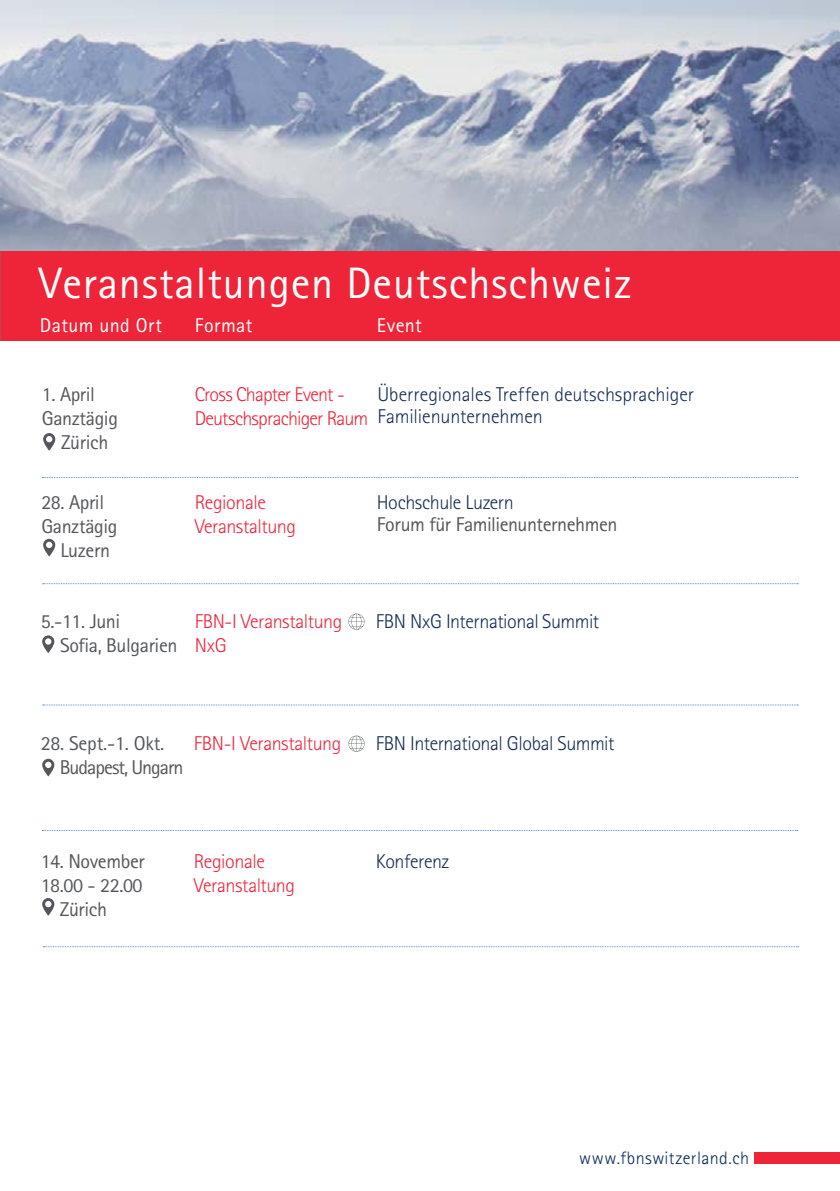
<style>
.page{position:relative;width:840px;height:1191px;background:#fff}
.page>*{position:absolute;margin:0;border:0;box-sizing:border-box;transform-origin:0 0}
.t1{font:44px "AT Rotis Sans Serif";letter-spacing:.02em;color:#fff}
.t2{font:300 20px/22px "AT Rotis Sans Serif";letter-spacing:-.015em;color:#152e52}
.t3{font:20px/24px "AT Rotis Sans Serif";letter-spacing:-.02em;color:#54565a}
.t4{font:300 20px/24px "AT Rotis Sans Serif";letter-spacing:-.03em;color:#ee2439}
.t5{font:20px/24px "AT Rotis Sans Serif";letter-spacing:-.05em;color:#54565a}
.t6{font:20px "AT Rotis Sans Serif";letter-spacing:.02em;color:#fff}
.t7{font:300 18px "AT Rotis Sans Serif";letter-spacing:.025em;color:#002856}
</style>
<div class="page">
<div style="left:0;top:251px;width:839px;height:90px;background:#ee2439"></div>
<img style="left:0;top:0;width:839px;height:251px">
<div style="left:754px;top:1152px;width:85px;height:12px;background:#ee2439"></div>
<svg style="left:42px;top:477px;width:755px;height:1px"></svg>
<svg style="left:43px;top:704px;width:754px;height:1px"></svg>
<svg style="left:42px;top:830px;width:755px;height:1px"></svg>
<svg style="left:43px;top:583px;width:754px;height:1px"></svg>
<svg style="left:43px;top:539px;width:12px;height:17px"></svg>
<svg style="left:42px;top:635px;width:12px;height:18px"></svg>
<svg style="left:42px;top:759px;width:12px;height:17px"></svg>
<svg style="left:43px;top:433px;width:12px;height:17px"></svg>
<svg style="left:348px;top:613px;width:16px;height:16px"></svg>
<svg style="left:348px;top:735px;width:16px;height:16px"></svg>
<svg style="left:42px;top:898px;width:12px;height:17px"></svg>
<svg style="left:43px;top:946px;width:755px;height:1px"></svg>
<h1 class="t1" style="left:39px;top:257px;width:594px">Veranstaltungen Deutschschweiz</h1>
<p class="t6" style="left:40px;top:314px;width:124px">Datum und Ort</p>
<p class="t6" style="left:194px;top:314px;width:59px">Format</p>
<p class="t6" style="left:376px;top:314px;width:46px">Event</p>
<p class="t3" style="left:42px;top:381px;width:55px">1. April</p>
<p class="t3" style="left:42px;top:405px;width:78px">Ganztägig</p>
<p class="t3" style="left:61px;top:429px;width:49px">Zürich</p>
<p class="t3" style="left:41px;top:490px;width:64px">28. April</p>
<p class="t3" style="left:41px;top:514px;width:78px">Ganztägig</p>
<p class="t3" style="left:60px;top:538px;width:51px">Luzern</p>
<p class="t4" style="left:194px;top:382px;width:175px">Cross Chapter Event -<br>Deutschsprachiger Raum</p>
<p class="t2" style="left:377px;top:383px;width:318px">Überregionales Treffen deutschsprachiger<br>Familienunternehmen</p>
<p class="t4" style="left:194px;top:490px;width:103px">Regionale<br>Veranstaltung</p>
<p class="t2" style="left:376px;top:491px;width:138px">Hochschule Luzern</p>
<p class="t3" style="left:376px;top:512px;width:242px">Forum für Familienunternehmen</p>
<p class="t3" style="left:60px;top:609px;width:119px;text-indent:-19px">5.-11. Juni<br>Sofia, Bulgarien</p>
<p class="t4" style="left:194px;top:609px;width:149px">FBN-I Veranstaltung<br>NxG</p>
<p class="t2" style="left:375px;top:610px;width:225px">FBN NxG International Summit</p>
<p class="t5" style="left:60px;top:731px;width:125px;text-indent:-19px">28. Sept.-1. Okt.<br>Budapest, Ungarn</p>
<p class="t4" style="left:194px;top:731px;width:149px">FBN-I Veranstaltung</p>
<p class="t2" style="left:375px;top:732px;width:240px">FBN International Global Summit</p>
<p class="t3" style="left:41px;top:849px;width:106px">14. November</p>
<p class="t3" style="left:41px;top:873px;width:103px">18.00 - 22.00</p>
<p class="t3" style="left:60px;top:897px;width:49px">Zürich</p>
<p class="t4" style="left:194px;top:849px;width:73px">Regionale</p>
<p class="t2" style="left:375px;top:850px;width:75px">Konferenz</p>
<p class="t4" style="left:194px;top:873px;width:103px">Veranstaltung</p>
<p class="t7" style="left:579px;top:1147px;width:171px">www.fbnswitzerland.ch</p>
</div>
